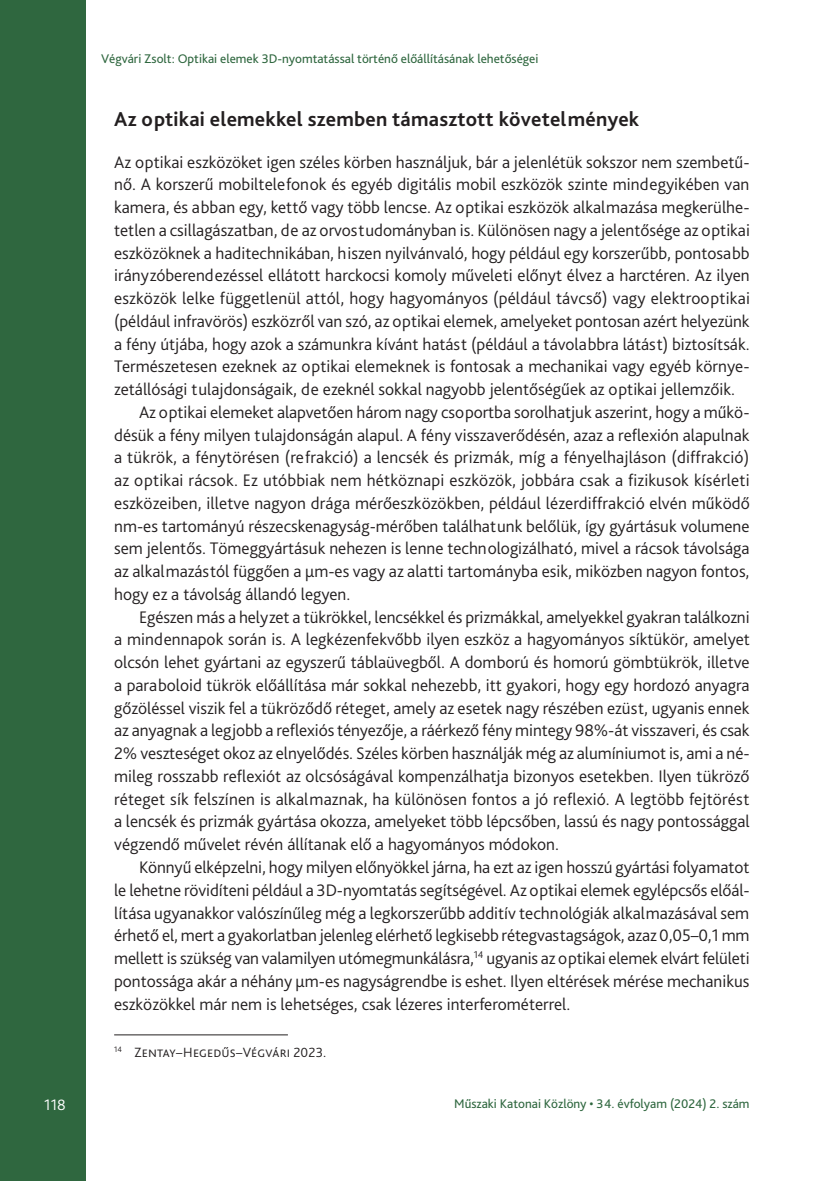
<style>
.page{position:relative;width:834px;height:1181px;background:#fff}
.page>*{position:absolute;margin:0;border:0;box-sizing:border-box;transform-origin:0 0}
.Címsor_1{font:700 21px "Bliss Pro";letter-spacing:.01em;color:#231f20}
.Szöveg{font:300 17.5px/22.8px "Bliss Pro";color:#231f20;text-align:justify}
.Szöveg_1st{font:300 17.5px/22.8px "Bliss Pro";color:#231f20;text-align:justify}
.t1{font:300 15.75px "Bliss Pro";color:#fff}
.Lábjegyzet{font:300 14px "Bliss Pro";letter-spacing:.01em;color:#231f20}
.t2{font:13.12px "Bliss Pro";color:#2f673f}
</style>
<div class="page">
<div style="left:0;top:0;width:85px;height:1181px;background:#2f673f"></div>
<hr style="left:114px;top:1034px;width:174px;height:1px;background:#231f20">
<p class="t1" style="left:44px;top:1095px;width:23px">118</p>
<p class="t2" style="left:101px;top:50px;width:439px">Végvári Zsolt: Optikai elemek 3D-nyomtatással történő előállításának lehetőségei</p>
<p class="Címsor_1" style="left:114px;top:105px;width:526px">Az optikai elemekkel szemben támasztott követelmények</p>
<p class="Szöveg_1st" style="left:114px;top:150px;width:637px">Az optikai eszközöket igen széles körben használjuk, bár a jelenlétük sokszor nem szembetű&shy;nő. A korszerű mobiltelefonok és egyéb digitális mobil eszközök szinte mindegyikében van kamera, és abban egy, kettő vagy több lencse. Az optikai eszközök alkalmazása megkerülhe&shy;tetlen a csillagászatban, de az orvostudományban is. Különösen nagy a jelentősége az optikai eszközöknek a haditechnikában, hiszen nyilvánvaló, hogy például egy korszerűbb, pontosabb irányzóberendezéssel ellátott harckocsi komoly műveleti előnyt élvez a harctéren. Az ilyen eszközök lelke függetlenül attól, hogy hagyományos (például távcső) vagy elektrooptikai (például infravörös) eszközről van szó, az optikai elemek, amelyeket pontosan azért helyezünk a fény útjába, hogy azok a számunkra kívánt hatást (például a távolabbra látást) biztosítsák.<br>Természetesen ezeknek az optikai elemeknek is fontosak a mechanikai vagy egyéb környe&shy;zetállósági tulajdonságaik, de ezeknél sokkal nagyobb jelentőségűek az optikai jellemzőik.</p>
<p class="Szöveg" style="left:114px;top:400px;width:637px;text-indent:25px">Az optikai elemeket alapvetően három nagy csoportba sorolhatjuk aszerint, hogy a műkö&shy;désük a fény milyen tulajdonságán alapul. A fény visszaverődésén, azaz a reflexión alapulnak a tükrök, a fénytörésen (refrakció) a lencsék és prizmák, míg a fényelhajláson (diffrakció) az optikai rácsok. Ez utóbbiak nem hétköznapi eszközök, jobbára csak a fizikusok kísérleti eszközeiben, illetve nagyon drága mérőeszközökben, például lézerdiffrakció elvén működő nm-es tartományú részecskenagyság-mérőben találhatunk belőlük, így gyártásuk volumene sem jelentős. Tömeggyártásuk nehezen is lenne technologizálható, mivel a rácsok távolsága az alkalmazástól függően a µm-es vagy az alatti tartományba esik, miközben nagyon fontos, hogy ez a távolság állandó legyen.</p>
<p class="Szöveg" style="left:114px;top:605px;width:637px;text-indent:25px">Egészen más a helyzet a tükrökkel, lencsékkel és prizmákkal, amelyekkel gyakran találkozni a mindennapok során is. A legkézenfekvőbb ilyen eszköz a hagyományos síktükör, amelyet olcsón lehet gyártani az egyszerű táblaüvegből. A domború és homorú gömbtükrök, illetve a paraboloid tükrök előállítása már sokkal nehezebb, itt gyakori, hogy egy hordozó anyagra gőzöléssel viszik fel a tükröződő réteget, amely az esetek nagy részében ezüst, ugyanis ennek az anyagnak a legjobb a reflexiós tényezője, a ráérkező fény mintegy 98%-át visszaveri, és csak 2% veszteséget okoz az elnyelődés. Széles körben használják még az alumíniumot is, ami a né&shy;mileg rosszabb reflexiót az olcsóságával kompenzálhatja bizonyos esetekben. Ilyen tükröző réteget sík felszínen is alkalmaznak, ha különösen fontos a jó reflexió. A legtöbb fejtörést a lencsék és prizmák gyártása okozza, amelyeket több lépcsőben, lassú és nagy pontossággal végzendő művelet révén állítanak elő a hagyományos módokon.</p>
<p class="Szöveg" style="left:114px;top:855px;width:637px;text-indent:25px">Könnyű elképzelni, hogy milyen előnyökkel járna, ha ezt az igen hosszú gyártási folyamatot le lehetne rövidíteni például a -3D-nyomtatás segítségével. Az optikai elemek egylépcsős előál&shy;lítása ugyanakkor valószínűleg még a legkorszerűbb additív technológiák alkalmazásával sem érhető el, mert a gyakorlatban jelenleg elérhető legkisebb rétegvastagságok, azaz 0,05–0,1 mm mellett is szükség van valamilyen utómegmunkálásra,<sup>14</sup> ugyanis az optikai elemek elvárt felületi pontossága akár a néhány µm-es nagyságrendbe is eshet. Ilyen eltérések mérése mechanikus eszközökkel már nem is lehetséges, csak lézeres interferométerrel.</p>
<p class="Lábjegyzet" style="left:114px;top:1043px;width:214px"><sup>14</sup> Zentay–Hegedűs–Végvári 2023.</p>
<p class="t2" style="left:454px;top:1095px;width:297px">Műszaki Katonai Közlöny • 34. évfolyam (2024) 2. szám</p>
</div>
